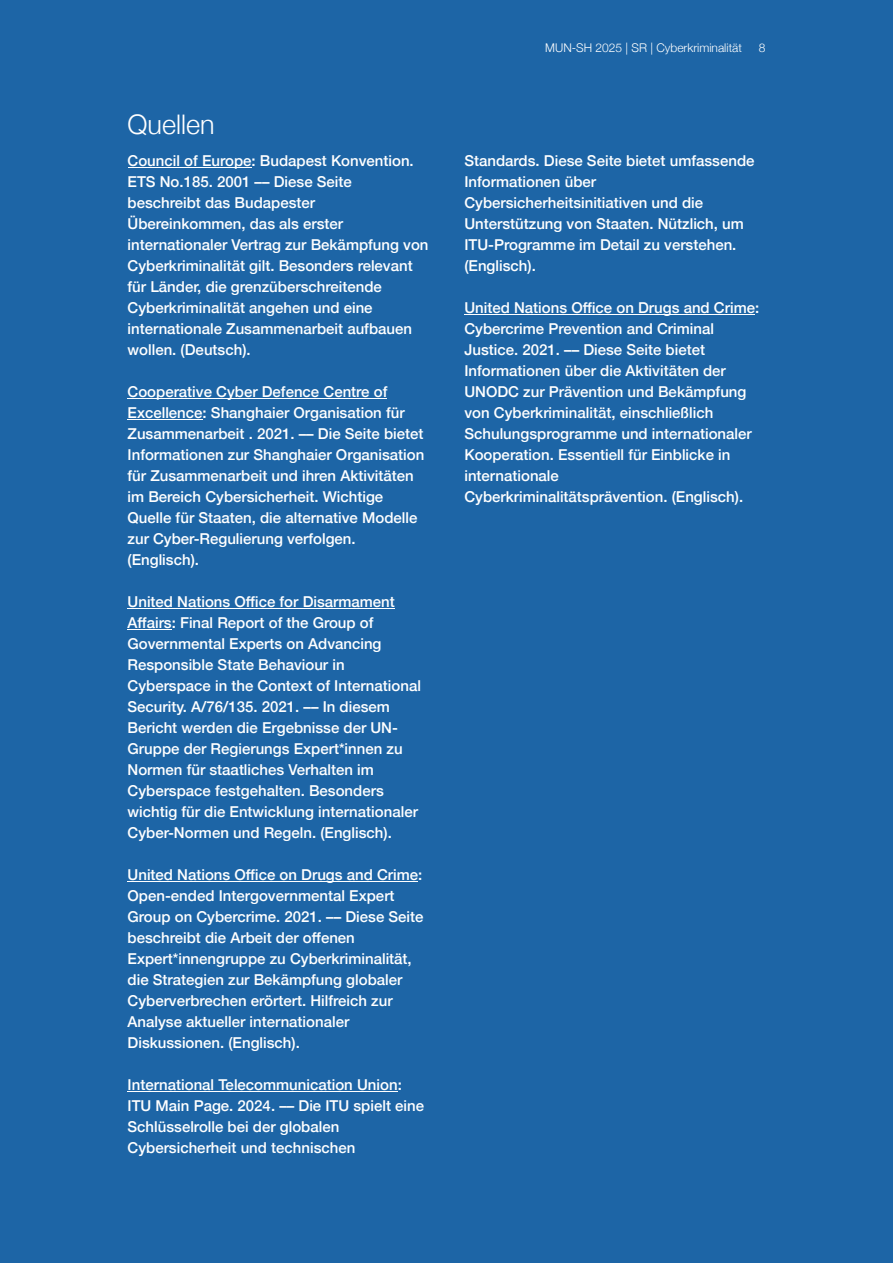
<style>
.page{position:relative;width:893px;height:1263px;background:#1d65a6}
.page>*{position:absolute;margin:0;border:0;box-sizing:border-box;transform-origin:0 0}
.t1{font:300 27px "Helvetica Neue";color:#fff}
.t2{font:500 15px/21px "Helvetica Neue";color:#fff}
.t3{font:300 12px "Helvetica Neue";color:#fff}
</style>
<div class="page">
<hr style="left:464px;top:314px;width:291px;height:1px;background:#fff">
<hr style="left:128px;top:167px;width:124px;height:1px;background:#fff">
<hr style="left:128px;top:398px;width:259px;height:1px;background:#fff">
<hr style="left:128px;top:419px;width:75px;height:1px;background:#fff">
<hr style="left:128px;top:608px;width:267px;height:1px;background:#fff">
<hr style="left:128px;top:629px;width:44px;height:1px;background:#fff">
<hr style="left:128px;top:881px;width:290px;height:1px;background:#fff">
<hr style="left:128px;top:1091px;width:270px;height:1px;background:#fff">
<h1 class="t1" style="left:128px;top:108px;width:89px">Quellen</h1>
<p class="t2" style="left:128px;top:150px;width:302px">Council of Europe: Budapest Konvention.<br>ETS No.185. 2001 –– Diese Seite beschreibt das Budapester Übereinkommen, das als erster internationaler Vertrag zur Bekämpfung von Cyberkriminalität gilt. Besonders relevant für Länder, die grenzüberschreitende Cyberkriminalität angehen und eine internationale Zusammenarbeit aufbauen wollen. (Deutsch).</p>
<p class="t2" style="left:128px;top:381px;width:298px">Cooperative Cyber Defence Centre of Excellence: Shanghaier Organisation für Zusammenarbeit . 2021. –– Die Seite bietet Informationen zur Shanghaier Organisation für Zusammenarbeit und ihren Aktivitäten im Bereich Cybersicherheit. Wichtige Quelle für Staaten, die alternative Modelle zur Cyber-Regulierung verfolgen. (Englisch).</p>
<p class="t2" style="left:128px;top:591px;width:295px">United Nations Office for Disarmament Affairs: Final Report of the Group of Governmental Experts on Advancing Responsible State Behaviour in Cyberspace in the Context of International Security. A/76/135. 2021. –– In diesem Bericht werden die Ergebnisse der UN-Gruppe der Regierungs Expert*innen zu Normen für staatliches Verhalten im Cyberspace festgehalten. Besonders wichtig für die Entwicklung internationaler Cyber-Normen und Regeln. (Englisch).</p>
<p class="t2" style="left:128px;top:864px;width:297px">United Nations Office on Drugs and Crime:<br>Open-ended Intergovernmental Expert Group on Cybercrime. 2021. –– Diese Seite beschreibt die Arbeit der offenen Expert*innengruppe zu Cyberkriminalität, die Strategien zur Bekämpfung globaler Cyberverbrechen erörtert. Hilfreich zur Analyse aktueller internationaler Diskussionen. (Englisch).</p>
<p class="t2" style="left:128px;top:1074px;width:298px">International Telecommunication Union:<br>ITU Main Page. 2024. –– Die ITU spielt eine Schlüsselrolle bei der globalen Cybersicherheit und technischen</p>
<p class="t3" style="left:545px;top:40px;width:198px">MUN-SH 2025 | SR | Cyberkriminalität</p>
<p class="t3" style="left:759px;top:40px;width:8px">8</p>
<p class="t2" style="left:464px;top:150px;width:292px">Standards. Diese Seite bietet umfassende<br>Informationen über<br>Cybersicherheitsinitiativen und die<br>Unterstützung von Staaten. Nützlich, um<br>ITU-Programme im Detail zu verstehen. (Englisch).</p>
<p class="t2" style="left:464px;top:297px;width:296px">United Nations Office on Drugs and Crime:<br>Cybercrime Prevention and Criminal Justice. 2021. –– Diese Seite bietet Informationen über die Aktivitäten der UNODC zur Prävention und Bekämpfung von Cyberkriminalität, einschließlich Schulungsprogramme und internationaler Kooperation. Essentiell für Einblicke in internationale Cyberkriminalitätsprävention. (Englisch).</p>
</div>
